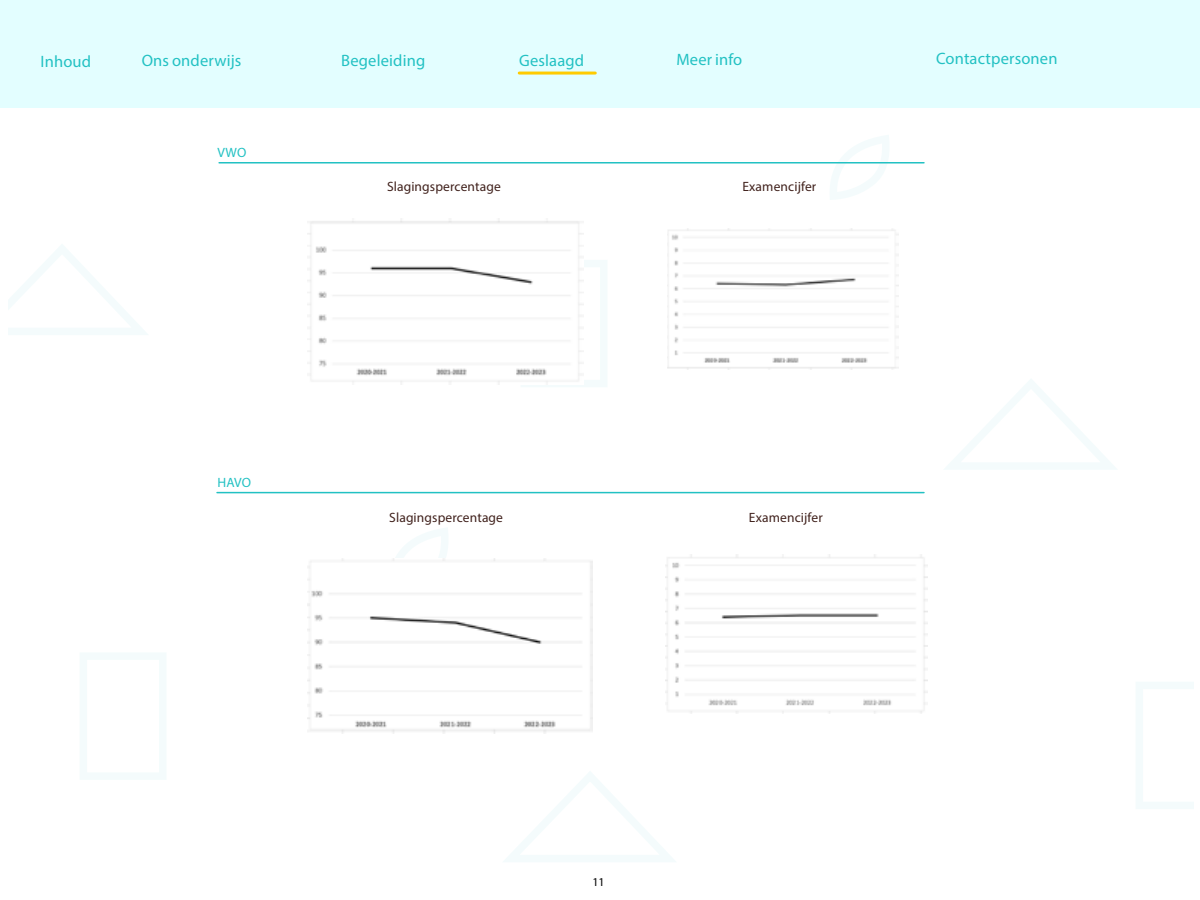
<style>
.page{position:relative;width:1200px;height:900px;background:#fff}
.page>*{position:absolute;margin:0;border:0;box-sizing:border-box;transform-origin:0 0}
.t1{font:16.5px "Myriad Pro";letter-spacing:.01em;color:#22c1c3}
.t2{font:13.5px "Myriad Pro";letter-spacing:.01em;color:#40211c}
.t3{font:13.5px "Myriad Pro";letter-spacing:.01em;color:#22c1c3}
.t4{font:12px "Myriad Pro";color:#000}
</style>
<div class="page">
<div style="left:0;top:0;width:1200px;height:108px;background:#e3feff"></div>
<svg style="left:503px;top:772px;width:173px;height:90px"></svg>
<svg style="left:396px;top:528px;width:52px;height:30px"></svg>
<svg style="left:8px;top:245px;width:140px;height:90px"></svg>
<svg style="left:945px;top:379px;width:171px;height:90px"></svg>
<svg style="left:830px;top:135px;width:59px;height:65px"></svg>
<svg style="left:1136px;top:682px;width:58px;height:127px"></svg>
<img style="left:308px;top:558px;width:284px;height:175px">
<img style="left:308px;top:218px;width:275px;height:167px">
<img style="left:666px;top:554px;width:261px;height:159px">
<img style="left:668px;top:229px;width:230px;height:141px">
<hr style="left:217px;top:492px;width:707px;height:1px;background:#22c1c3">
<hr style="left:219px;top:162px;width:705px;height:2px;background:#22c1c3">
<hr style="left:519px;top:72px;width:76px;height:3px;background:#ffcb00">
<p class="t1" style="left:40px;top:51px;width:52px">Inhoud</p>
<p class="t1" style="left:142px;top:50px;width:101px">Ons onderwijs</p>
<p class="t1" style="left:341px;top:50px;width:85px">Begeleiding</p>
<p class="t1" style="left:519px;top:50px;width:67px">Geslaagd</p>
<p class="t1" style="left:676px;top:49px;width:67px">Meer info</p>
<p class="t3" style="left:218px;top:144px;width:30px">VWO</p>
<p class="t3" style="left:218px;top:475px;width:35px">HAVO</p>
<p class="t2" style="left:387px;top:178px;width:115px">Slagingspercentage</p>
<p class="t2" style="left:743px;top:178px;width:75px">Examencijfer</p>
<p class="t2" style="left:389px;top:509px;width:115px">Slagingspercentage</p>
<p class="t2" style="left:749px;top:509px;width:75px">Examencijfer</p>
<p class="t1" style="left:936px;top:48px;width:123px">Contactpersonen</p>
<p class="t4" style="left:592px;top:875px;width:14px">11</p>
</div>
